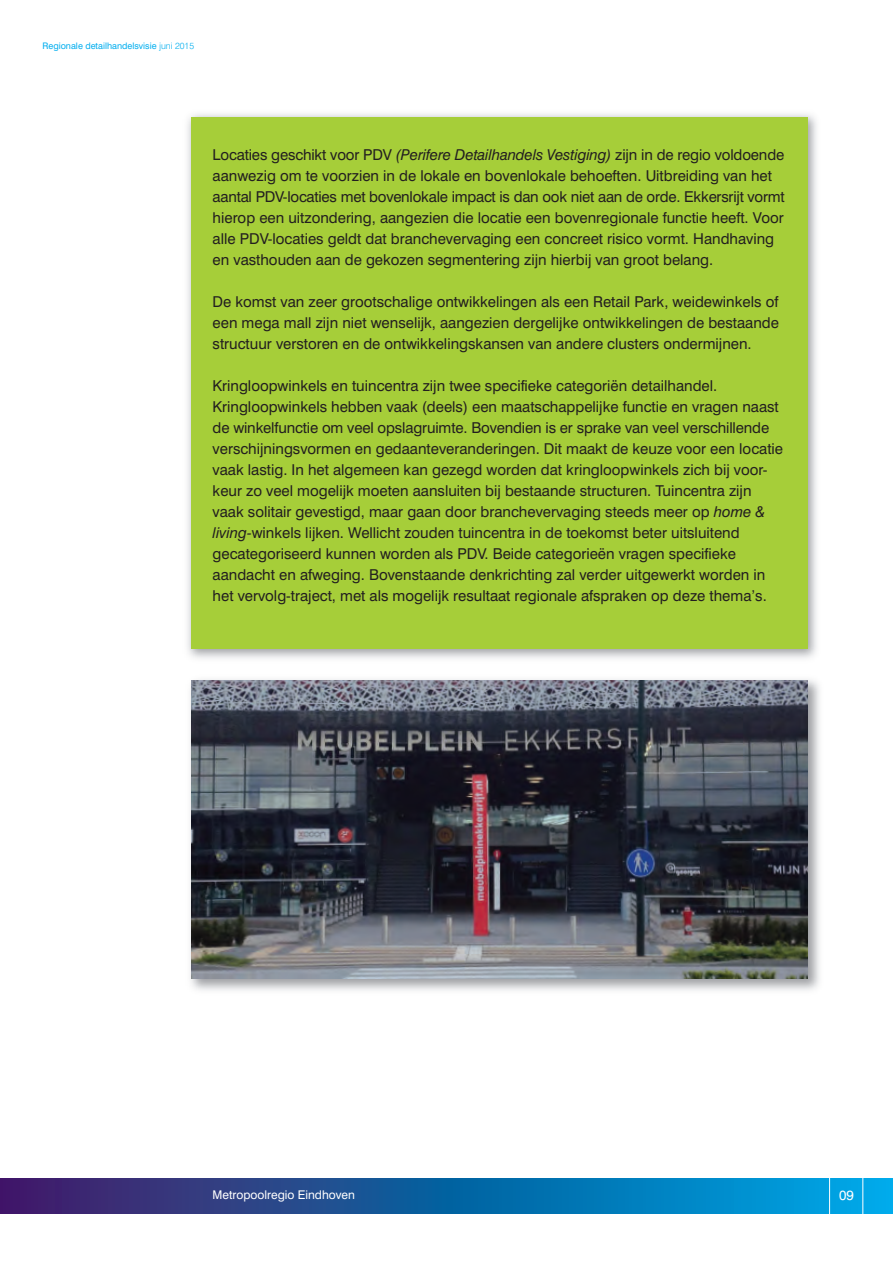
<style>
.page{position:relative;width:893px;height:1263px;background:#fff}
.page>*{position:absolute;margin:0;border:0;box-sizing:border-box;transform-origin:0 0}
.t1{font:15px/21px "Swiss 721 BT";color:#231f20}
.t2{font:13.5px "Swiss 721 BT";color:#fff}
.t3{font:12px "Swiss 721 BT";color:#fff}
.t4{font:9px "Swiss 721 BT";color:#00aeef}
.s1{font-weight:300}
.s2{font-style:italic}
</style>
<div class="page">
<svg style="left:0;top:1178px;width:893px;height:36px;background:#1561a3"></svg>
<div style="left:829px;top:1174px;width:34px;height:43px;border:1px solid #fff"></div>
<img style="left:187px;top:114px;width:630px;height:545px">
<div style="left:191px;top:117px;width:617px;height:531px;background:#a6ce39"></div>
<img style="left:190px;top:679px;width:630px;height:312px">
<img style="left:191px;top:680px;width:617px;height:298px">
<p class="t4" style="left:43px;top:43px;width:153px">Regionale detailhandelsvisie <span class="s1">juni 2015</span></p>
<p class="t1" style="left:213px;top:145px;width:573px">Locaties geschikt voor PDV <span class="s2">(Perifere Detailhandels Vestiging)</span> zijn in de regio voldoende aanwezig om te voorzien in de lokale en bovenlokale behoeften. Uitbreiding van het aantal PDV-locaties met bovenlokale impact is dan ook niet aan de orde. Ekkersrijt vormt hierop een uitzondering, aangezien die locatie een bovenregionale functie heeft. Voor alle PDV-locaties geldt dat branchevervaging een concreet risico vormt. Handhaving en vasthouden aan de gekozen segmentering zijn hierbij van groot belang.</p>
<p class="t1" style="left:213px;top:292px;width:568px;text-align:justify">De komst van zeer grootschalige ontwikkelingen als een Retail Park, weidewinkels of een mega mall zijn niet wenselijk, aangezien dergelijke ontwikkelingen de bestaande structuur verstoren en de ontwikkelingskansen van andere clusters ondermijnen.</p>
<p class="t1" style="left:213px;top:376px;width:572px">Kringloopwinkels en tuincentra zijn twee specifieke categoriën detailhandel.<br>Kring loopwinkels hebben vaak (deels) een maatschappelijke functie en vragen naast de winkelfunctie om veel opslagruimte. Bovendien is er sprake van veel verschillende verschijningsvormen en gedaanteveranderingen. Dit maakt de keuze voor een locatie vaak lastig. In het algemeen kan gezegd worden dat kringloopwinkels zich bij voor&shy;keur zo veel mogelijk moeten aansluiten bij bestaande structuren. Tuincentra zijn vaak solitair gevestigd, maar gaan door branchevervaging steeds meer op <span class="s2">home &amp; living-</span>winkels lijken. Wellicht zouden tuincentra in de toekomst beter uitsluitend gecategoriseerd kunnen worden als PDV. Beide categorieën vragen specifieke aandacht en afweging. Bovenstaande denkrichting zal verder uitgewerkt worden in het vervolg-traject, met als mogelijk resultaat regionale afspraken op deze thema’s.</p>
<p class="t3" style="left:213px;top:1191px;width:144px">Metropoolregio Eindhoven</p>
<p class="t2" style="left:839px;top:1190px;width:16px">09</p>
</div>
